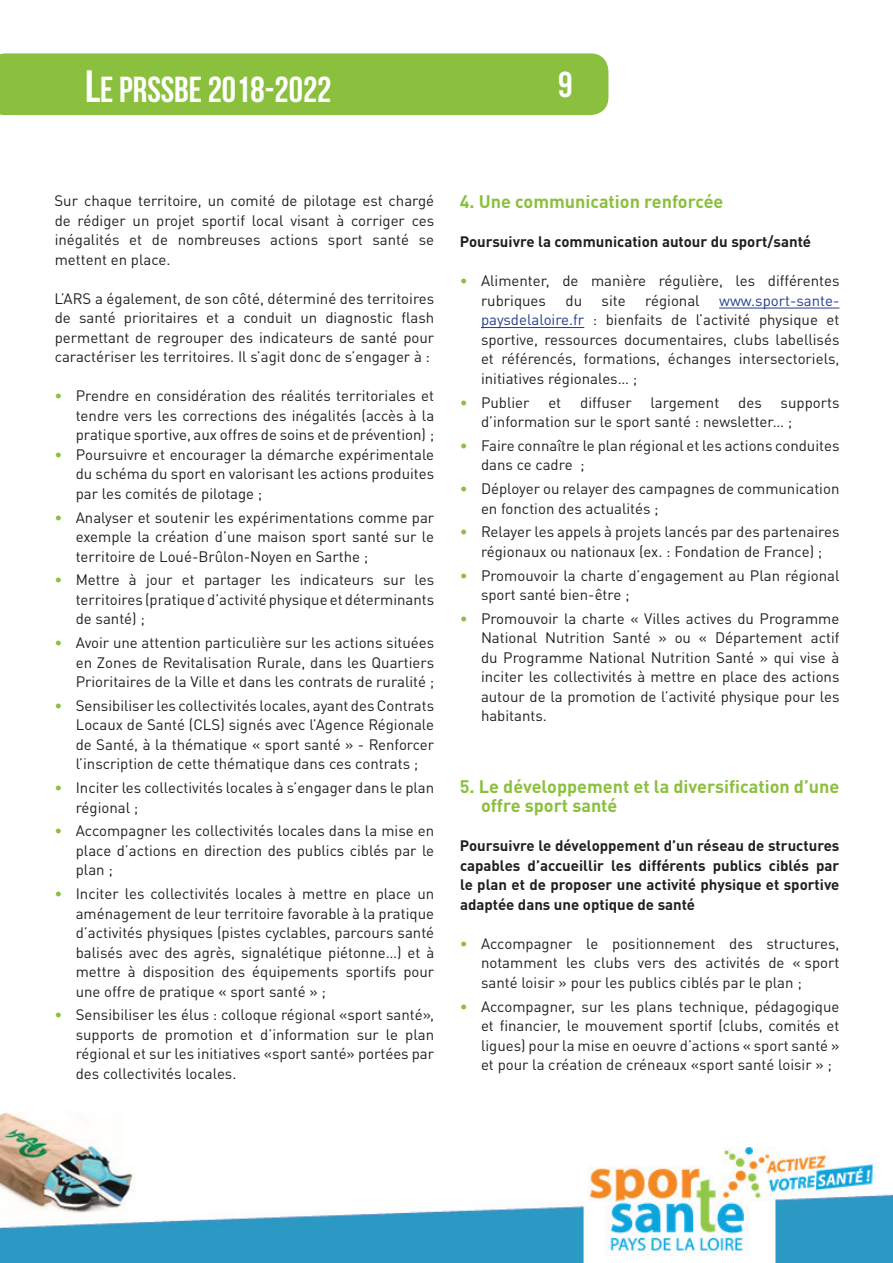
<style>
.page{position:relative;width:893px;height:1263px;background:#fff}
.page>*{position:absolute;margin:0;border:0;box-sizing:border-box;transform-origin:0 0}
.t1{font:700 36px "Bebas Neue";color:#fff}
.t2{font:36px "Bebas Kai";color:#fff}
.t3{font:700 18px/19.5px "DIN Pro";color:#8bc03e}
.t4{font:15px/19.5px "DIN Pro";color:#231f20;text-align:justify}
.t5{font:700 15px/19.5px "DIN Pro";color:#231f20;text-align:justify}
.s1{font-size:45px}
.s2{color:#8bc03e}
.s3{color:#253f8e}
</style>
<div class="page">
<img style="left:0;top:1112px;width:893px;height:151px">
<div style="left:0;top:53px;width:608px;height:62px;background:#8bc03e"></div>
<hr style="left:719px;top:308px;width:120px;height:1px;background:#253f8e">
<hr style="left:481px;top:327px;width:103px;height:1px;background:#253f8e">
<h1 class="t1" style="left:85px;top:70px;width:248px"><span class="s1">L</span>e PRSSBE 2018-2022</h1>
<h1 class="t2" style="left:558px;top:66px;width:17px">9</h1>
<p class="t4" style="left:54px;top:190px;width:381px">Sur chaque territoire, un comité de pilotage est chargé de rédiger un projet sportif local visant à corriger ces inégalités et de nombreuses actions sport santé se mettent en place.</p>
<p class="t4" style="left:54px;top:287px;width:381px">L’ARS a également, de son côté, déterminé des territoires de santé prioritaires et a conduit un diagnostic flash permettant de regrouper des indicateurs de santé pour caractériser les territoires. Il s’agit donc de s’engager à :</p>
<p class="t4" style="left:76px;top:385px;width:360px;text-indent:-21px"><span class="s2">•</span> Prendre en considération des réalités territoriales et tendre vers les corrections des inégalités (accès à la pratique sportive, aux offres de soins et de prévention) ;</p>
<p class="t4" style="left:76px;top:443px;width:360px;text-indent:-21px"><span class="s2">•</span> Poursuivre et encourager la démarche expérimentale du schéma du sport en valorisant les actions produites par les comités de pilotage ;</p>
<p class="t4" style="left:76px;top:506px;width:360px;text-indent:-21px"><span class="s2">•</span> Analyser et soutenir les expérimentations comme par exemple la création d’une maison sport santé sur le territoire de Loué-Brûlon-Noyen en Sarthe ;</p>
<p class="t4" style="left:76px;top:569px;width:360px;text-indent:-21px"><span class="s2">•</span> Mettre à jour et partager les indicateurs sur les territoires (pratique d’activité physique et déterminants de santé) ;</p>
<p class="t4" style="left:76px;top:631px;width:360px;text-indent:-21px"><span class="s2">•</span> Avoir une attention particulière sur les actions situées en Zones de Revitalisation Rurale, dans les Quartiers Prioritaires de la Ville et dans les contrats de ruralité ;</p>
<p class="t4" style="left:76px;top:694px;width:360px;text-indent:-21px"><span class="s2">•</span> Sensibiliser les collectivités locales, ayant des Contrats Locaux de Santé (CLS) signés avec l’Agence Régionale de Santé, à la thématique « sport santé » - Renforcer l’inscription de cette thématique dans ces contrats ;</p>
<p class="t4" style="left:76px;top:776px;width:360px;text-indent:-21px"><span class="s2">•</span> Inciter les collectivités locales à s’engager dans le plan régional ;</p>
<p class="t4" style="left:76px;top:820px;width:360px;text-indent:-21px"><span class="s2">•</span> Accompagner les collectivités locales dans la mise en place d’actions en direction des publics ciblés par le plan ;</p>
<p class="t4" style="left:76px;top:882px;width:360px;text-indent:-21px"><span class="s2">•</span> Inciter les collectivités locales à mettre en place un aménagement de leur territoire favorable à la pratique d’activités physiques (pistes cyclables, parcours santé balisés avec des agrès, signalétique piétonne…) et à mettre à disposition des équipements sportifs pour une offre de pratique « sport santé » ;</p>
<p class="t4" style="left:76px;top:1004px;width:360px;text-indent:-21px"><span class="s2">•</span> Sensibiliser les élus : colloque régional «sport santé», supports de promotion et d’information sur le plan régional et sur les initiatives «sport santé» portées par des collectivités locales.</p>
<p class="t3" style="left:460px;top:190px;width:265px">4. Une communication renforcée</p>
<p class="t5" style="left:460px;top:230px;width:353px">Poursuivre la communication autour du sport/santé</p>
<p class="t4" style="left:481px;top:270px;width:360px;text-indent:-21px"><span class="s2">•</span> Alimenter, de manière régulière, les différentes rubriques</p>
<p class="t4" style="left:565px;top:289px;width:18px">du</p>
<p class="t4" style="left:602px;top:289px;width:26px">site</p>
<p class="t4" style="left:645px;top:289px;width:56px">régional</p>
<p class="t4" style="left:481px;top:289px;width:360px;text-indent:238px"><span class="s3">www.sport-sante&shy;paysdelaloire.fr</span> : bienfaits de l’activité physique et sportive, ressources documentaires, clubs labellisés et référencés, formations, échanges intersectoriels, initiatives régionales… ;</p>
<p class="t4" style="left:460px;top:391px;width:71px"><span class="s2">•</span> Publier</p>
<p class="t4" style="left:548px;top:391px;width:14px">et</p>
<p class="t4" style="left:580px;top:391px;width:53px">diffuser</p>
<p class="t4" style="left:650px;top:391px;width:70px">largement</p>
<p class="t4" style="left:738px;top:391px;width:25px">des</p>
<p class="t4" style="left:481px;top:391px;width:360px;text-indent:300px">supports d’information sur le sport santé : newsletter… ;</p>
<p class="t4" style="left:481px;top:434px;width:360px;text-indent:-21px"><span class="s2">•</span> Faire connaître le plan régional et les actions conduites dans ce cadre ;</p>
<p class="t4" style="left:481px;top:477px;width:360px;text-indent:-21px"><span class="s2">•</span> Déployer ou relayer des campagnes de communication en fonction des actualités ;</p>
<p class="t4" style="left:460px;top:521px;width:381px;text-align:center"><span class="s2">•</span> Relayer les appels à projets lancés par des partenaires régionaux ou nationaux (ex. : Fondation de France) ;</p>
<p class="t4" style="left:481px;top:564px;width:360px;text-indent:-21px"><span class="s2">•</span> Promouvoir la charte d’engagement au Plan régional sport santé bien-être ;</p>
<p class="t4" style="left:481px;top:607px;width:360px;text-indent:-21px"><span class="s2">•</span> Promouvoir la charte « Villes actives du Programme National Nutrition Santé » ou « Département actif du Programme National Nutrition Santé » qui vise à inciter les collectivités à mettre en place des actions autour de la promotion de l’activité physique pour les habitants.</p>
<p class="t3" style="left:481px;top:774px;width:360px;text-indent:-21px">5. Le développement et la diversification d’une offre sport santé</p>
<p class="t5" style="left:460px;top:834px;width:381px">Poursuivre le développement d’un réseau de structures capables d’accueillir les différents publics ciblés par le plan et de proposer une activité physique et sportive adaptée dans une optique de santé</p>
<p class="t4" style="left:481px;top:932px;width:360px;text-indent:-21px"><span class="s2">•</span> Accompagner le positionnement des structures, notamment les clubs vers des activités de « sport santé loisir » pour les publics ciblés par le plan ;</p>
<p class="t4" style="left:481px;top:995px;width:360px;text-indent:-21px"><span class="s2">•</span> Accompagner, sur les plans technique, pédagogique et financier, le mouvement sportif (clubs, comités et ligues) pour la mise en oeuvre d’actions « sport santé » et pour la création de créneaux «sport santé loisir » ;</p>
</div>
